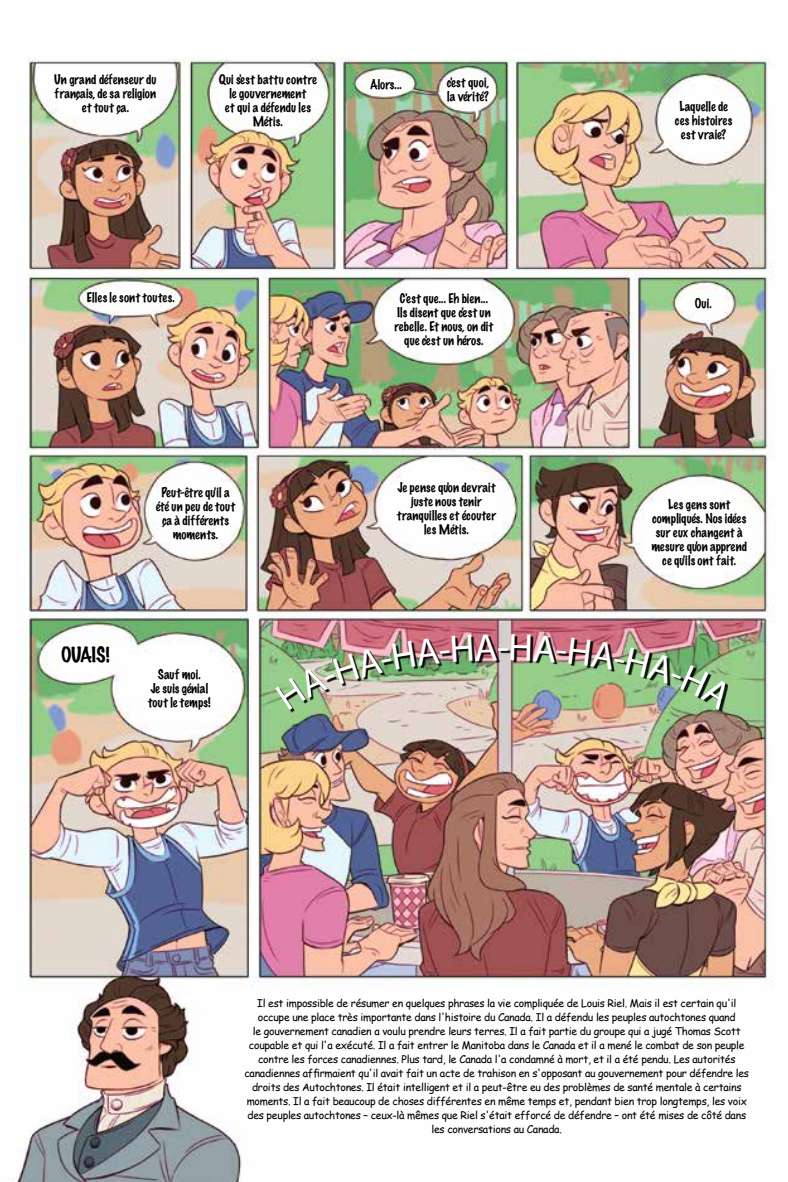
<style>
.page{position:relative;width:788px;height:1182px;background:#fff}
.page>*{position:absolute;margin:0;border:0;box-sizing:border-box;transform-origin:0 0}
.t1{font:38.5px "Myriad Pro";color:#fff}
.t2{font:100 19.25px "Marker Felt";letter-spacing:-.025em;color:#000}
.t3{font:100 12.25px/14px "Marker Felt";letter-spacing:.015em;color:#000;text-align:center}
.t4{font:10.5px/14px "Comic Sans MS";letter-spacing:-.025em;color:#000;text-align:center}
</style>
<div class="page">
<img style="left:8px;top:58px;width:765px;height:1123px">
<div style="left:278px;top:636px;width:450px;height:76px;background:#000;opacity:.9"></div>
<img style="left:275px;top:634px;width:222px;height:76px">
<img style="left:511px;top:634px;width:221px;height:75px">
<p class="t3" style="left:54px;top:72px;width:104px">Un grand défenseur du français, de sa religion et tout ça.</p>
<p class="t3" style="left:219px;top:72px;width:100px">Qui s'est battu contre le gouvernement<br>et qui a défendu les<br>Métis.</p>
<p class="t3" style="left:370px;top:77px;width:33px">Alors...</p>
<p class="t3" style="left:447px;top:75px;width:44px;text-align:left">c'est quoi, la vérité?</p>
<p class="t3" style="left:87px;top:290px;width:89px">Elles le sont toutes.</p>
<p class="t3" style="left:394px;top:291px;width:100px">C'est que... Eh bien...<br>Ils disent que c'est un rebelle. Et nous, on dit que c'est un héros.</p>
<p class="t3" style="left:156px;top:485px;width:81px">Peut-être qu'il a été un peu de tout ça à différents moments.</p>
<h2 class="t2" style="left:61px;top:639px;width:50px">OUAIS!</h2>
<p class="t3" style="left:148px;top:667px;width:64px">Sauf moi.<br>Je suis génial tout le temps!</p>
<p class="t3" style="left:397px;top:480px;width:100px">Je pense qu'on devrait juste nous tenir tranquilles et écouter les Métis.</p>
<h1 class="t1" style="left:497px;top:623px;width:13px">-</h1>
<p class="t3" style="left:674px;top:99px;width:59px">Laquelle de ces histoires est vraie?</p>
<p class="t3" style="left:694px;top:295px;width:19px">Oui.</p>
<p class="t3" style="left:651px;top:497px;width:97px">Les gens sont compliqués. Nos idées sur eux changent à mesure qu'on apprend ce qu'ils ont fait.</p>
<p class="t4" style="left:244px;top:995px;width:506px">Il est impossible de résumer en quelques phrases la vie compliquée de Louis Riel. Mais il est certain qu'il occupe une place très importante dans l'histoire du Canada. Il a défendu les peuples autochtones quand<br>le gouvernement canadien a voulu prendre leurs terres. Il a fait partie du groupe qui a jugé Thomas Scott coupable et qui l'a exécuté. Il a fait entrer le Manitoba dans le Canada et il a mené le combat de son peuple contre les forces canadiennes. Plus tard, le Canada l'a condamné à mort, et il a été pendu. Les autorités canadiennes affirmaient qu'il avait fait un acte de trahison en s'opposant au gouvernement pour défendre les droits des Autochtones. Il était intelligent et il a peut-être eu des problèmes de santé mentale à certains moments. Il a fait beaucoup de choses différentes en même temps et, pendant bien trop longtemps, les voix des peuples autochtones – ceux-là mêmes que Riel s'était efforcé de défendre – ont été mises de côté dans les conversations au Canada.</p>
</div>
